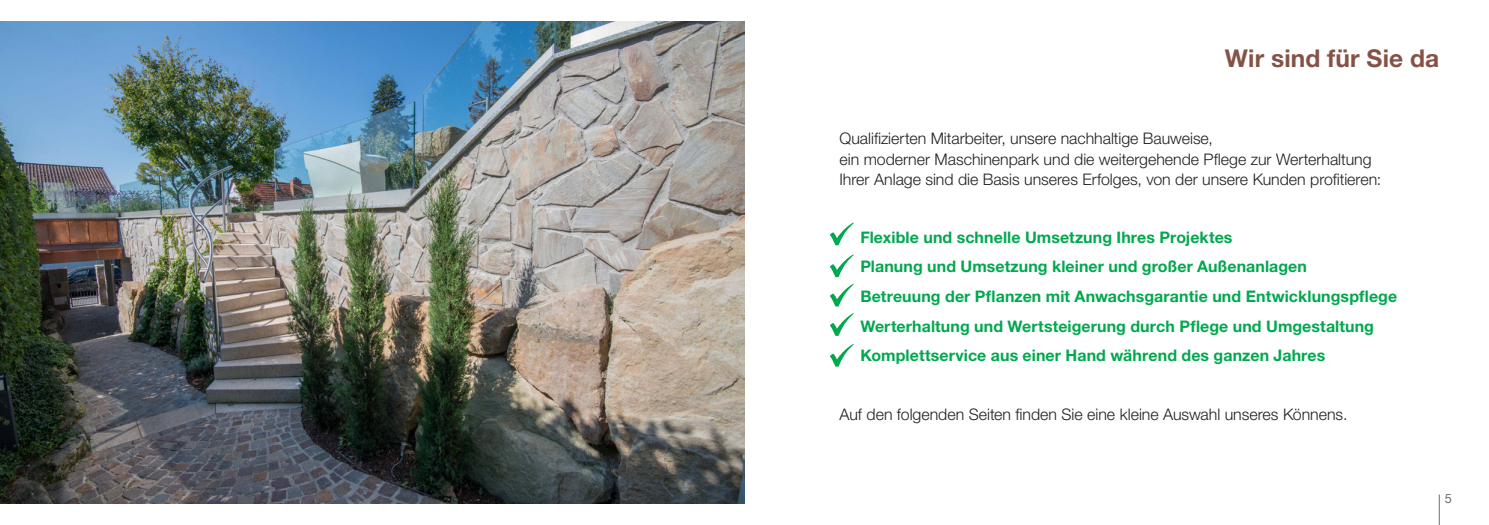
<style>
.page{position:relative;width:1489px;height:525px;background:#fff}
.page>*{position:absolute;margin:0;border:0;box-sizing:border-box;transform-origin:0 0}
.t1{font:700 24.5px "Helvetica Neue LT Std";letter-spacing:.005em;color:#855346}
.t2{font:700 15.88px/29.5px "Helvetica Neue LT Std";letter-spacing:.005em;color:#00a84e}
.t3{font:300 15.88px/20.9px "Helvetica Neue LT Std";color:#231f20}
.t4{font:12.75px "Helvetica Neue LT Std";color:#6c6d70}
</style>
<div class="page">
<hr style="left:1438px;top:494px;width:1px;height:30px;background:#6c6d70">
<svg style="left:830px;top:222px;width:23px;height:23px"></svg>
<svg style="left:830px;top:254px;width:23px;height:23px"></svg>
<svg style="left:830px;top:284px;width:23px;height:22px"></svg>
<svg style="left:830px;top:313px;width:23px;height:23px"></svg>
<svg style="left:830px;top:344px;width:23px;height:22px"></svg>
<img style="left:0;top:21px;width:744px;height:482px">
<h1 class="t1" style="left:1224px;top:43px;width:216px">Wir sind für Sie da</h1>
<p class="t3" style="left:839px;top:127px;width:543px">Qualifizierten Mitarbeiter, unsere nachhaltige Bauweise,<br>ein moderner Maschinenpark und die weitergehende Pflege zur Werterhaltung<br>Ihrer Anlage sind die Basis unseres Erfolges, von der unsere Kunden profitieren:</p>
<p class="t2" style="left:860px;top:222px;width:538px">Flexible und schnelle Umsetzung Ihres Projektes<br>Planung und Umsetzung kleiner und großer Außenanlagen<br>Betreuung der Pflanzen mit Anwachsgarantie und Entwicklungspflege Werterhaltung und Wertsteigerung durch Pflege und Umgestaltung Komplettservice aus einer Hand während des ganzen Jahres</p>
<p class="t3" style="left:839px;top:403px;width:509px">Auf den folgenden Seiten finden Sie eine kleine Auswahl unseres Könnens.</p>
<p class="t4" style="left:1444px;top:491px;width:9px">5</p>
</div>
